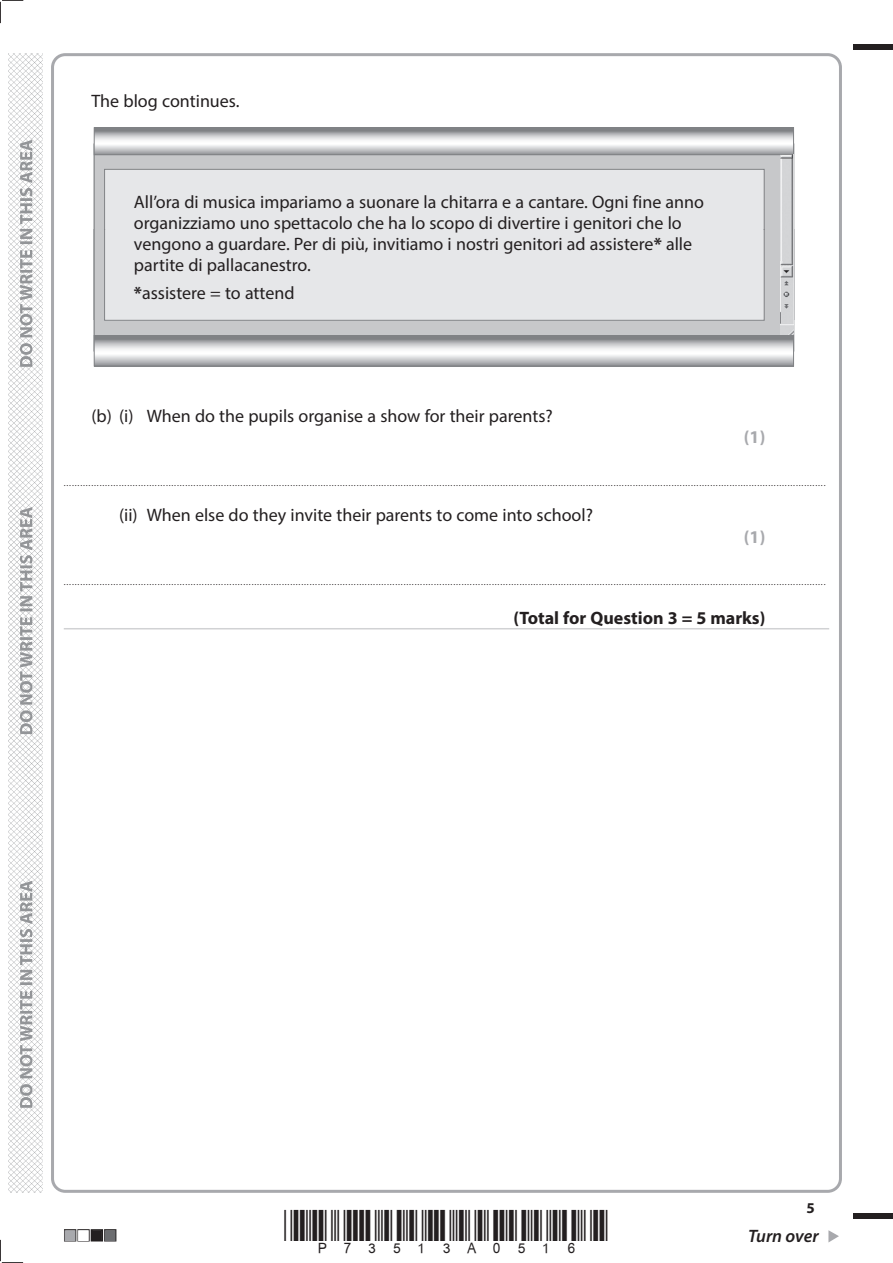
<style>
.page{position:relative;width:893px;height:1263px;background:#fff}
.page>*{position:absolute;margin:0;border:0;box-sizing:border-box;transform-origin:0 0}
.t1{font:18px/21px "Myriad Pro";color:#231f20}
.t2{font:700 18px "Myriad Pro";color:#231f20}
.t3{font:italic 600 18px "Myriad Pro";letter-spacing:-.005em;color:#231f20}
.t4{font:700 18px "Myriad Pro";color:#a8a9ad}
.t5{font:700 15px "Myriad Pro";color:#231f20}
.t6{font:9px "Myriad Pro";color:#231f20}
.s1{font-weight:700}
</style>
<div class="page">
<img style="left:9px;top:53px;width:34px;height:1140px">
<svg style="left:828px;top:1230px;width:11px;height:12px"></svg>
<div style="left:853px;top:44px;width:40px;height:5px;background:#231f20"></div>
<div style="left:853px;top:1214px;width:40px;height:5px;background:#231f20"></div>
<svg style="left:0;top:0;width:23px;height:23px"></svg>
<svg style="left:0;top:1240px;width:23px;height:23px"></svg>
<svg style="left:20px;top:140px;width:12px;height:968px"></svg>
<hr style="left:64px;top:628px;width:765px;height:1px;background:#d1d2d4">
<svg style="left:93px;top:143px;width:701px;height:87px;background:#c5c6c8"></svg>
<svg style="left:96px;top:129px;width:696px;height:24px"></svg>
<div style="left:94px;top:127px;width:700px;height:28px;border:1px solid #808285"></div>
<img style="left:781px;top:155px;width:12px;height:75px">
<div style="left:104px;top:169px;width:661px;height:61px;background:#e6e7e9"></div>
<div style="left:93px;top:230px;width:701px;height:121px;background:#c7c8ca"></div>
<img style="left:781px;top:260px;width:12px;height:75px">
<img style="left:781px;top:256px;width:12px;height:4px">
<img style="left:781px;top:230px;width:12px;height:26px">
<svg style="left:96px;top:337px;width:696px;height:27px"></svg>
<div style="left:94px;top:335px;width:700px;height:31px;border:1px solid #808285"></div>
<div style="left:104px;top:230px;width:661px;height:91px;background:#e6e7e9"></div>
<h1 class="t1" style="left:91px;top:90px;width:150px">The blog continues.</h1>
<p class="t1" style="left:134px;top:191px;width:572px">All’ora di musica impariamo a suonare la chitarra e a cantare. Ogni fine anno organizziamo uno spettacolo che ha lo scopo di divertire i genitori che lo vengono a guardare. Per di più, invitiamo i nostri genitori ad assistere<span class="s1">*</span> alle partite di pallacanestro.</p>
<h1 class="t1" style="left:134px;top:282px;width:162px"><span class="s1">*</span>assistere = to attend</h1>
<h1 class="t1" style="left:91px;top:405px;width:463px">(b) (i) When do the pupils organise a show for their parents?</h1>
<h1 class="t4" style="left:744px;top:425px;width:23px">(1)</h1>
<p class="t6" style="left:64px;top:477px;width:763px">....................................................................................................................................................................................................................................................................................</p>
<h1 class="t1" style="left:119px;top:505px;width:475px">(ii) When else do they invite their parents to come into school?</h1>
<h1 class="t4" style="left:744px;top:525px;width:23px">(1)</h1>
<p class="t6" style="left:64px;top:576px;width:763px">....................................................................................................................................................................................................................................................................................</p>
<h1 class="t2" style="left:513px;top:606px;width:254px">(Total for Question 3 = 5 marks)</h1>
<h2 class="t5" style="left:806px;top:1198px;width:10px">5</h2>
<h1 class="t3" style="left:748px;top:1225px;width:72px">Turn over</h1>
</div>
